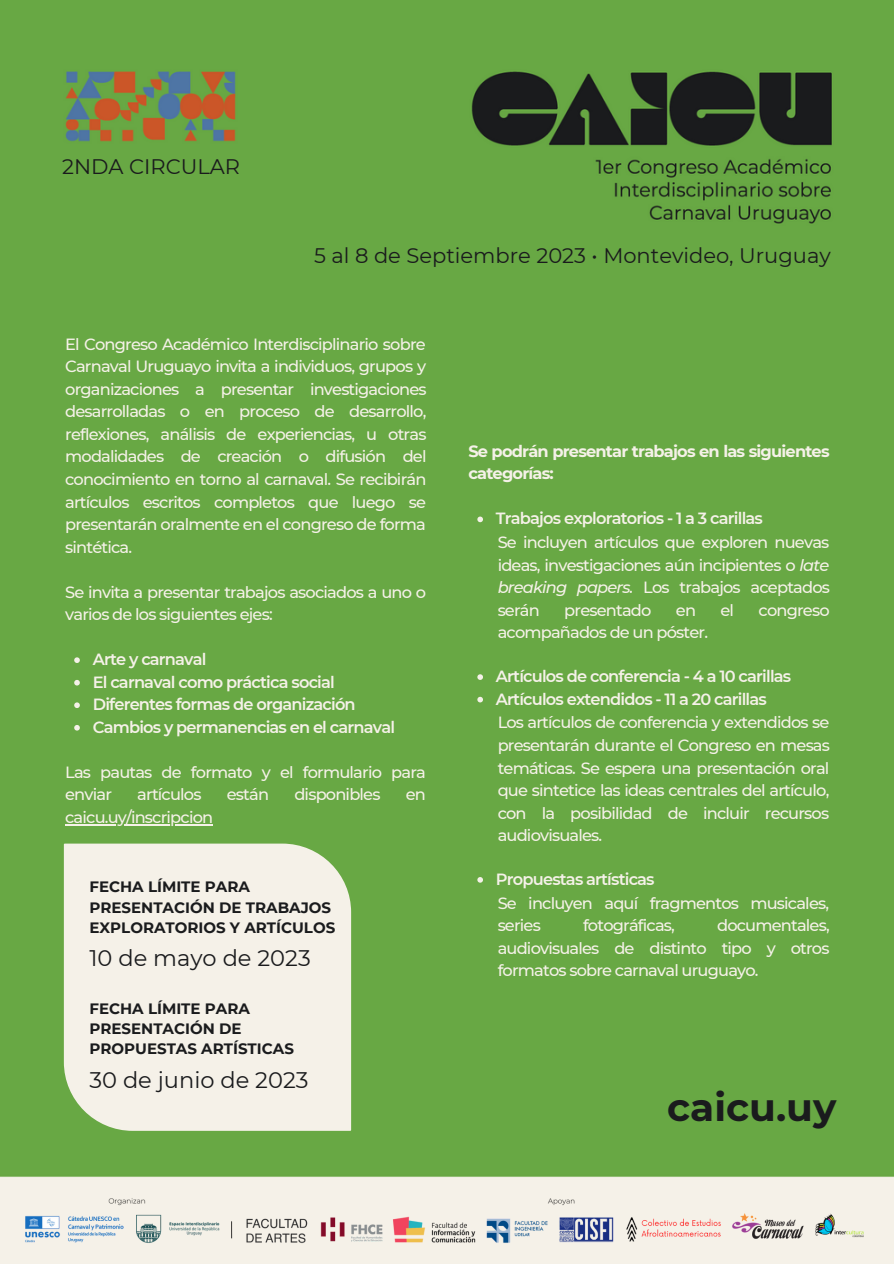
<style>
.page{position:relative;width:894px;height:1264px;background:#fff}
.page>*{position:absolute;margin:0;border:0;box-sizing:border-box;transform-origin:0 0}
.t1{font:700 39px "Montserrat";color:#1a1b1d}
.t2{font:22.5px "Montserrat";color:#1a1b1d}
.t3{font:21px "Montserrat";color:#1a1b1d}
.t4{font:500 16.2px/22.5px "Montserrat";letter-spacing:-.05em;color:#f5f1e8;text-align:justify}
.t5{font:600 16.2px/22.5px "Montserrat";letter-spacing:-.05em;color:#f5f1e8}
.t6{font:700 16.2px/22.5px "Montserrat";letter-spacing:-.05em;color:#f5f1e8}
.t7{font:700 15px/20.2px "Montserrat";color:#1a1b1d}
.s1{font-style:italic}
</style>
<div class="page">
<div style="left:0;top:0;width:893px;height:1263px;background:#68a844"></div>
<div style="left:64px;top:843px;width:287px;height:287px;background:#f5f1e8"></div>
<img style="left:17px;top:1134px;width:860px;height:116px">
<svg style="left:477px;top:516px;width:6px;height:6px"></svg>
<svg style="left:477px;top:674px;width:6px;height:6px"></svg>
<svg style="left:477px;top:696px;width:6px;height:6px"></svg>
<svg style="left:477px;top:877px;width:6px;height:5px"></svg>
<svg style="left:74px;top:657px;width:6px;height:6px"></svg>
<svg style="left:74px;top:680px;width:6px;height:5px"></svg>
<svg style="left:74px;top:702px;width:6px;height:6px"></svg>
<svg style="left:74px;top:725px;width:6px;height:5px"></svg>
<hr style="left:65px;top:824px;width:147px;height:1px;background:#f5f1e8">
<p class="t3" style="left:62px;top:153px;width:179px">2NDA CIRCULAR</p>
<p class="t3" style="left:314px;top:243px;width:518px">5 al 8 de Septiembre 2023 • Montevideo, Uruguay</p>
<p class="t4" style="left:65px;top:333px;width:363px">El Congreso Académico Interdisciplinario sobre Carnaval Uruguayo invita a individuos, grupos y organizaciones a presentar investigaciones desarrolladas o en proceso de desarrollo, reflexiones, análisis de experiencias, u otras modalidades de creación o difusión del conocimiento en torno al carnaval. Se recibirán artículos escritos completos que luego se presentarán oralmente en el congreso de forma sintética.</p>
<p class="t4" style="left:65px;top:580px;width:362px">Se invita a presentar trabajos asociados a uno o varios de los siguientes ejes:</p>
<p class="t5" style="left:93px;top:648px;width:304px">Arte y carnaval<br>El carnaval como práctica social<br>Diferentes formas de organización<br>Cambios y permanencias en el carnaval</p>
<p class="t4" style="left:65px;top:760px;width:362px">Las pautas de formato y el formulario para enviar</p>
<p class="t4" style="left:137px;top:783px;width:66px">artículos</p>
<p class="t4" style="left:227px;top:783px;width:44px">están</p>
<p class="t4" style="left:294px;top:783px;width:88px">disponibles</p>
<p class="t4" style="left:406px;top:783px;width:22px">en</p>
<p class="t4" style="left:65px;top:805px;width:149px">caicu.uy/inscripcion</p>
<p class="t7" style="left:89px;top:876px;width:247px">FECHA LÍMITE PARA<br>PRESENTACIÓN DE TRABAJOS<br>EXPLORATORIOS Y ARTÍCULOS</p>
<h2 class="t2" style="left:89px;top:944px;width:223px">10 de mayo de 2023</h2>
<p class="t7" style="left:89px;top:998px;width:206px">FECHA LÍMITE PARA<br>PRESENTACIÓN DE<br>PROPUESTAS ARTÍSTICAS</p>
<h2 class="t2" style="left:89px;top:1066px;width:220px">30 de junio de 2023</h2>
<p class="t6" style="left:468px;top:440px;width:363px">Se podrán presentar trabajos en las siguientes categorías:</p>
<p class="t5" style="left:496px;top:507px;width:268px">Trabajos exploratorios - 1 a 3 carillas</p>
<p class="t4" style="left:497px;top:531px;width:334px">Se incluyen artículos que exploren nuevas ideas, investigaciones aún incipientes o <span class="s1">late breaking papers.</span> Los trabajos aceptados serán</p>
<p class="t4" style="left:564px;top:598px;width:89px">presentado</p>
<p class="t4" style="left:675px;top:598px;width:22px">en</p>
<p class="t4" style="left:720px;top:598px;width:15px">el</p>
<p class="t4" style="left:758px;top:598px;width:73px">congreso</p>
<p class="t4" style="left:497px;top:621px;width:212px">acompañados de un póster.</p>
<p class="t5" style="left:496px;top:665px;width:297px">Artículos de conferencia - 4 a 10 carillas<br>Artículos extendidos - 11 a 20 carillas</p>
<p class="t4" style="left:497px;top:711px;width:334px">Los artículos de conferencia y extendidos se presentarán durante el Congreso en mesas temáticas. Se espera una presentación oral que sintetice las ideas centrales del artículo, con la posibilidad de incluir recursos audiovisuales.</p>
<p class="t5" style="left:496px;top:867px;width:160px">Propuestas artísticas</p>
<p class="t4" style="left:497px;top:891px;width:333px">Se incluyen aquí fragmentos musicales, series</p>
<p class="t4" style="left:583px;top:914px;width:93px">fotográficas,</p>
<p class="t4" style="left:497px;top:914px;width:333px;text-indent:219px">documentales, audiovisuales de distinto tipo y otros formatos sobre carnaval uruguayo.</p>
<h1 class="t1" style="left:667px;top:1082px;width:171px">caicu.uy</h1>
</div>
